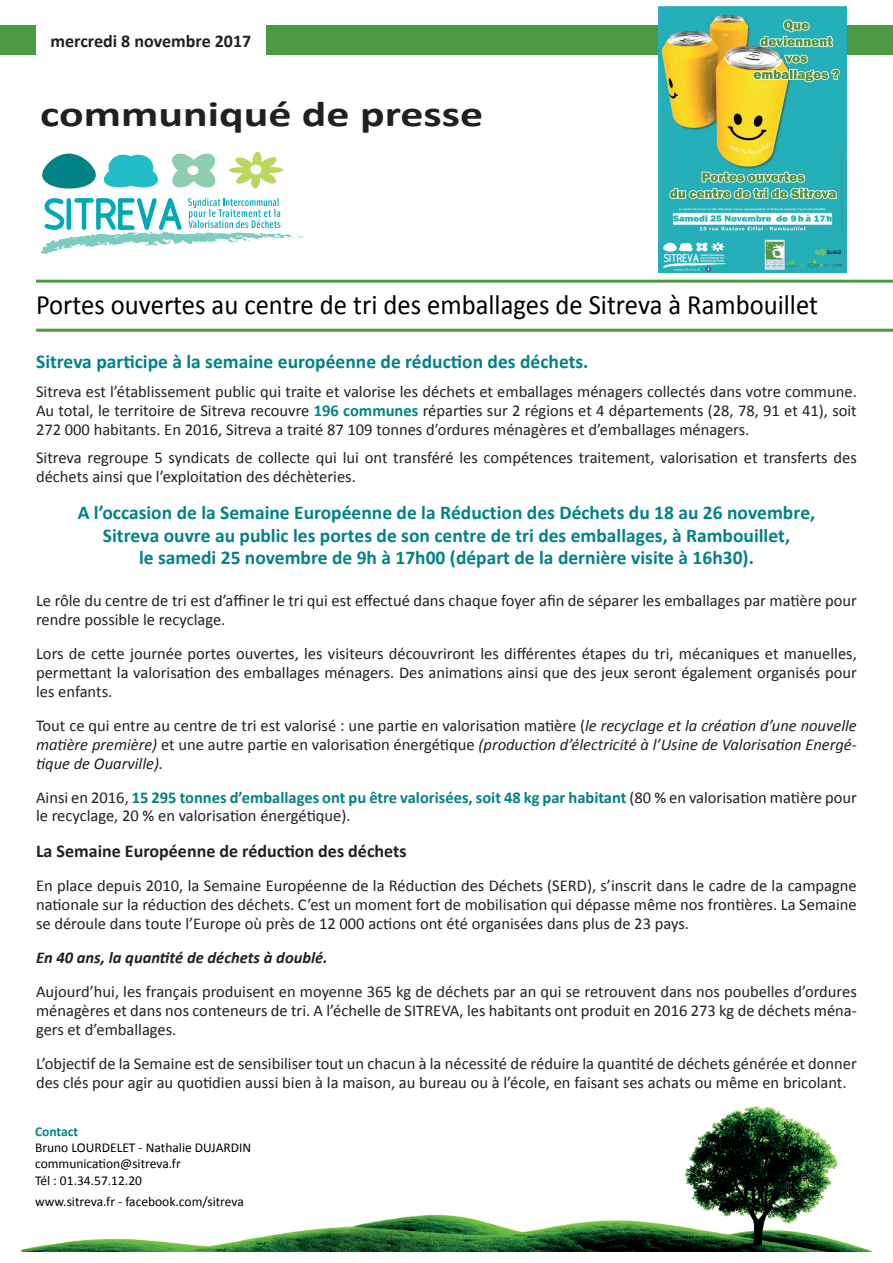
<style>
.page{position:relative;width:893px;height:1263px;background:#fff}
.page>*{position:absolute;margin:0;border:0;box-sizing:border-box;transform-origin:0 0}
.t1{font:700 36px "Calibri";color:#231f20;scale:1.28 1}
.t2{font:28.05px "Calibri";color:#000;scale:.95 1}
.t3{font:700 19.5px/22.4px "Calibri";color:#008287;text-align:center}
.t4{font:700 18px "Calibri";color:#231f20}
.t5{font:16.5px/18.9px "Calibri";color:#231f20;text-align:justify}
.t6{font:italic 16.5px/18.9px "Calibri";color:#231f20;text-align:justify}
.t7{font:italic 700 16.5px "Calibri";color:#231f20}
.t8{font:13.5px/16.2px "Calibri";color:#000}
.t9{font:700 13.5px "Calibri";color:#008287}
.s1{font-weight:700;color:#008287}
.s2{font-style:normal}
</style>
<div class="page">
<img style="left:21px;top:1106px;width:850px;height:145px">
<hr style="left:36px;top:280px;width:857px;height:3px;background:#4c9a44">
<hr style="left:36px;top:329px;width:857px;height:3px;background:#4c9a44">
<div style="left:0;top:26px;width:893px;height:29px;background:#4c9a44"></div>
<svg style="left:41px;top:152px;width:262px;height:102px"></svg>
<div style="left:36px;top:26px;width:230px;height:29px;background:#fff"></div>
<img style="left:658px;top:6px;width:188px;height:266px">
<p class="t4" style="left:50px;top:30px;width:202px">mercredi 8 novembre 2017</p>
<h1 class="t1" style="left:40px;top:91px;width:348px">communiqué de presse</h1>
<h2 class="t2" style="left:36px;top:287px;width:825px">Portes ouvertes au centre de tri des emballages de Sitreva à Rambouillet</h2>
<p class="t3" style="left:36px;top:351px;width:554px">Sitreva participe à la semaine européenne de réduction des déchets.</p>
<p class="t5" style="left:36px;top:382px;width:822px">Sitreva est l’établissement public qui traite et valorise les déchets et emballages ménagers collectés dans votre commune.<br>Au total, le territoire de Sitreva recouvre <span class="s1">196 communes</span> réparties sur 2 régions et 4 départements (28, 78, 91 et 41), soit 272 000 habitants. En 2016, Sitreva a traité 87 109 tonnes d’ordures ménagères et d’emballages ménagers.</p>
<p class="t5" style="left:36px;top:448px;width:822px">Sitreva regroupe 5 syndicats de collecte qui lui ont transféré les compétences traitement, valorisation et transferts des déchets ainsi que l’exploitation des déchèteries.</p>
<p class="t3" style="left:78px;top:502px;width:739px">A l’occasion de la Semaine Européenne de la Réduction des Déchets du 18 au 26 novembre,<br>Sitreva ouvre au public les portes de son centre de tri des emballages, à Rambouillet,<br>le samedi 25 novembre de 9h à 17h00 (départ de la dernière visite à 16h30).</p>
<p class="t5" style="left:36px;top:591px;width:822px">Le rôle du centre de tri est d’affiner le tri qui est effectué dans chaque foyer afin de séparer les emballages par matière pour rendre possible le recyclage.</p>
<p class="t5" style="left:36px;top:644px;width:822px">Lors de cette journée portes ouvertes, les visiteurs découvriront les différentes étapes du tri, mécaniques et manuelles, permettant la valorisation des emballages ménagers. Des animations ainsi que des jeux seront également organisés pour les enfants.</p>
<p class="t6" style="left:36px;top:715px;width:822px"><span class="s2">Tout ce qui entre au centre de tri est valorisé : une partie en valorisation matière (</span>le recyclage et la création d’une nouvelle matière première) <span class="s2">et une autre partie en valorisation énergétique</span> (production d’électricité à l’Usine de Valorisation Energé&shy;tique de Ouarville).</p>
<p class="t5" style="left:36px;top:787px;width:822px">Ainsi en 2016, <span class="s1">15 295 tonnes d’emballages ont pu être valorisées, soit 48 kg par habitant</span> (80 % en valorisation matière pour le recyclage, 20 % en valorisation énergétique).</p>
<p class="t4" style="left:36px;top:840px;width:372px">La Semaine Européenne de réduction des déchets</p>
<p class="t5" style="left:36px;top:876px;width:822px">En place depuis 2010, la Semaine Européenne de la Réduction des Déchets (SERD), s’inscrit dans le cadre de la campagne nationale sur la réduction des déchets. C’est un moment fort de mobilisation qui dépasse même nos frontières. La Semaine se déroule dans toute l’Europe où près de 12 000 actions ont été organisées dans plus de 23 pays.</p>
<p class="t7" style="left:36px;top:947px;width:293px">En 40 ans, la quantité de déchets à doublé.</p>
<p class="t5" style="left:36px;top:982px;width:822px">Aujourd’hui, les français produisent en moyenne 365 kg de déchets par an qui se retrouvent dans nos poubelles d’ordures ménagères et dans nos conteneurs de tri. A l’échelle de SITREVA, les habitants ont produit en 2016 273 kg de déchets ména&shy;gers et d’emballages.</p>
<p class="t5" style="left:36px;top:1054px;width:822px">L’objectif de la Semaine est de sensibiliser tout un chacun à la nécessité de réduire la quantité de déchets générée et donner des clés pour agir au quotidien aussi bien à la maison, au bureau ou à l’école, en faisant ses achats ou même en bricolant.</p>
<p class="t9" style="left:35px;top:1123px;width:45px">Contact</p>
<p class="t8" style="left:35px;top:1139px;width:218px">Bruno LOURDELET - Nathalie DUJARDIN communication@sitreva.fr<br>Tél : 01.34.57.12.20</p>
<p class="t8" style="left:35px;top:1193px;width:210px">www.sitreva.fr - facebook.com/sitreva</p>
</div>
